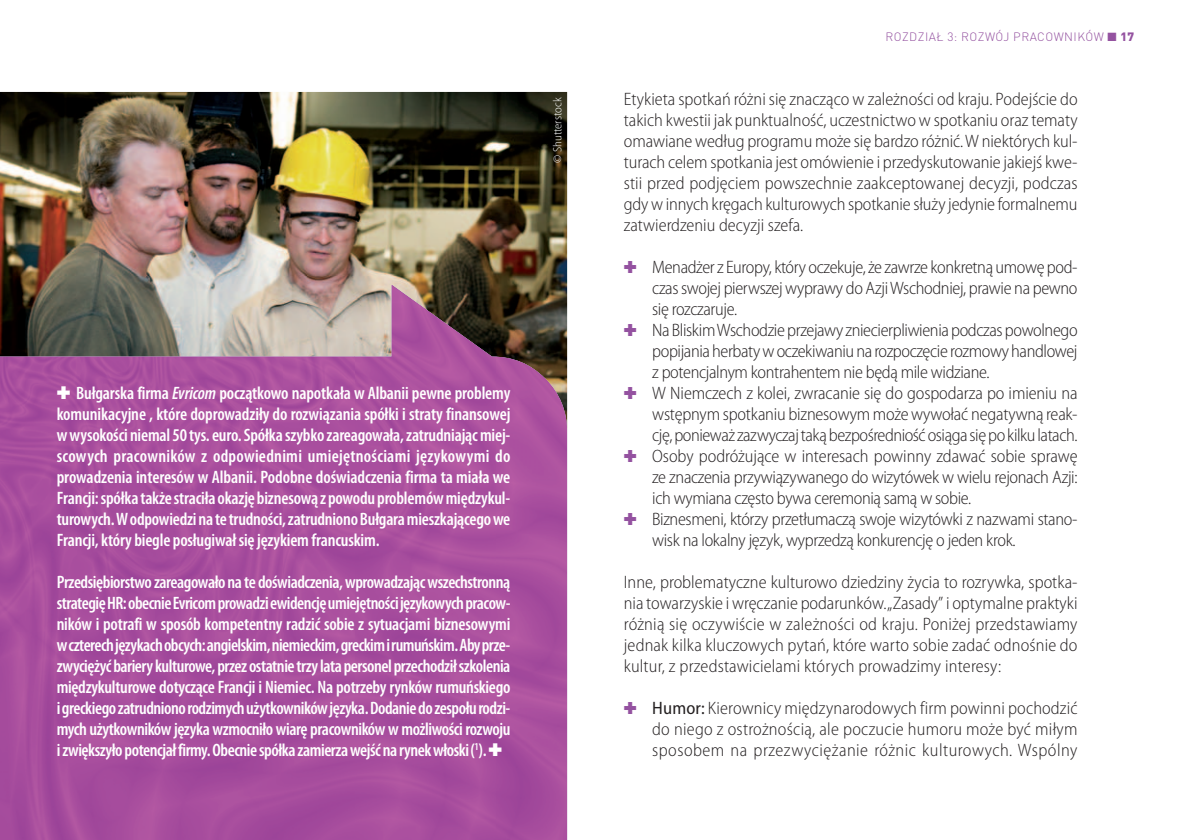
<style>
.page{position:relative;width:1191px;height:840px;background:#fff}
.page>*{position:absolute;margin:0;border:0;box-sizing:border-box;transform-origin:0 0}
.t1{font:300 semi-condensed 18px/21px "Myriad Pro";letter-spacing:-.02em;color:#231f20;text-align:justify}
.t2{font:600 condensed 18px/21px "Myriad Pro";letter-spacing:-.015em;color:#fff;text-align:justify}
.t3{font:300 semi-condensed 18px "Myriad Pro";color:#231f20}
.t4{font:300 12px "DIN Pro";letter-spacing:.04em;color:#9452a0}
.t5{font:300 semi-condensed 12px "Myriad Pro";color:#fff}
.s1{font-style:italic}
.s2{font-weight:900}
.s3{color:#9452a0}
.s4{font-stretch:condensed}
.s5{font-weight:400}
</style>
<div class="page">
<img style="left:0;top:92px;width:567px;height:192px">
<img style="left:0;top:284px;width:567px;height:70px">
<img style="left:354px;top:284px;width:143px;height:555px">
<img style="left:0;top:354px;width:355px;height:485px">
<img style="left:496px;top:354px;width:71px;height:485px">
<p class="t5" style="left:553px;top:163px;width:67px;rotate:-90deg">© Shutterstock</p>
<p class="t2" style="left:57px;top:384px;width:455px">✚ Bułgarska firma <span class="s1">Evricom</span> początkowo napotkała w Albanii pewne problemy komunikacyjne , które doprowadziły do rozwiązania spółki i straty finansowej w wysokości niemal 50 tys. euro. Spółka szybko zareagowała, zatrudniając miej&shy;scowych pracowników z odpowiednimi umiejętnościami językowymi do prowadzenia interesów w Albanii. Podobne doświadczenia firma ta miała we Francji: spółka także straciła okazję biznesową z powodu problemów międzykul&shy;turowych. W odpowiedzi na te trudności, zatrudniono Bułgara mieszkającego we Francji, który biegle posługiwał się językiem francuskim.</p>
<p class="t2" style="left:57px;top:573px;width:455px">Przedsiębiorstwo zareagowało na te doświadczenia, wprowadzając wszechstronną strategię HR: obecnie Evricom prowadzi ewidencję umiejętności językowych pracow&shy;ników i potrafi w sposób kompetentny radzić sobie z sytuacjami biznesowymi w czterech językach obcych: angielskim, niemieckim, greckim i rumuńskim. Aby prze&shy;zwyciężyć bariery kulturowe, przez ostatnie trzy lata personel przechodził szkolenia międzykulturowe dotyczące Francji i Niemiec. Na potrzeby rynków rumuńskiego i greckiego zatrudniono rodzimych użytkowników języka. Dodanie do zespołu rodzi&shy;mych użytkowników języka wzmocniło wiarę pracowników w możliwości rozwoju i zwiększyło potencjał firmy. Obecnie spółka zamierza wejść na rynek włoski (<sup>1</sup>). ✚</p>
<p class="t4" style="left:885px;top:33px;width:250px">ROZDZIAŁ 3: ROZWÓJ PRACOWNIKÓW ■ <span class="s2">17</span></p>
<p class="t1" style="left:624px;top:90px;width:455px">Etykieta spotkań różni się znacząco w zależności od kraju. Podejście do takich kwestii jak punktualność, uczestnictwo w spotkaniu oraz tematy omawiane według programu może się bardzo różnić. W niektórych kul&shy;turach celem spotkania jest omówienie i przedyskutowanie jakiejś kwe&shy;stii przed podjęciem powszechnie zaakceptowanej decyzji, podczas gdy w innych kręgach kulturowych spotkanie służy jedynie formalnemu zatwierdzeniu decyzji szefa.</p>
<p class="t1" style="left:624px;top:258px;width:455px"><span class="s3">✚</span> Menadżer z Europy, który oczekuje, że zawrze konkretną umowę pod-</p>
<p class="t1" style="left:652px;top:279px;width:427px">czas swojej pierwszej wyprawy do Azji Wschodniej, prawie na pewno</p>
<p class="t1" style="left:652px;top:300px;width:86px">się rozczaruje.</p>
<p class="t1" style="left:624px;top:321px;width:455px"><span class="s3">✚</span> Na Bliskim Wschodzie przejawy zniecierpliwienia podczas powolnego</p>
<p class="t1" style="left:652px;top:342px;width:427px">popijania herbaty w oczekiwaniu na rozpoczęcie rozmowy handlowej</p>
<p class="t1" style="left:652px;top:363px;width:339px">z potencjalnym kontrahentem nie będą mile widziane.</p>
<p class="t1" style="left:624px;top:384px;width:455px"><span class="s3">✚</span> W Niemczech z kolei, zwracanie się do gospodarza po imieniu na</p>
<p class="t1" style="left:652px;top:405px;width:427px">wstępnym spotkaniu biznesowym może wywołać negatywną reak-</p>
<p class="t1" style="left:652px;top:426px;width:427px">cję, ponieważ zazwyczaj taką bezpośredniość osiąga się po kilku latach.</p>
<p class="t3" style="left:624px;top:449px;width:455px"><span class="s3">✚</span> Osoby podróżujące w interesach powinny zdawać sobie sprawę</p>
<p class="t1" style="left:652px;top:468px;width:427px">ze znaczenia przywiązywanego do wizytówek w wielu rejonach Azji:</p>
<p class="t1" style="left:652px;top:489px;width:321px">ich wymiana często bywa ceremonią samą w sobie.</p>
<p class="t1" style="left:624px;top:510px;width:455px"><span class="s3">✚</span> Biznesmeni, którzy przetłumaczą swoje wizytówki z nazwami stano-</p>
<p class="t1" style="left:652px;top:531px;width:365px">wisk na lokalny język, wyprzedzą konkurencję o jeden krok.</p>
<p class="t1" style="left:624px;top:573px;width:455px">Inne, problematyczne kulturowo dziedziny życia to rozrywka, spotka&shy;nia towarzyskie i wręczanie podarunków. „Zasady<span class="s4">”</span> i optymalne praktyki różnią się oczywiście w zależności od kraju. Poniżej przedstawiamy jednak kilka kluczowych pytań, które warto sobie zadać odnośnie do kultur, z przedstawicielami których prowadzimy interesy:</p>
<p class="t1" style="left:652px;top:699px;width:427px;text-indent:-28px"><span class="s3">✚</span> <span class="s5">Humor:</span> Kierownicy międzynarodowych firm powinni pochodzić do niego z ostrożnością, ale poczucie humoru może być miłym sposobem na przezwyciężanie różnic kulturowych. Wspólny</p>
</div>
